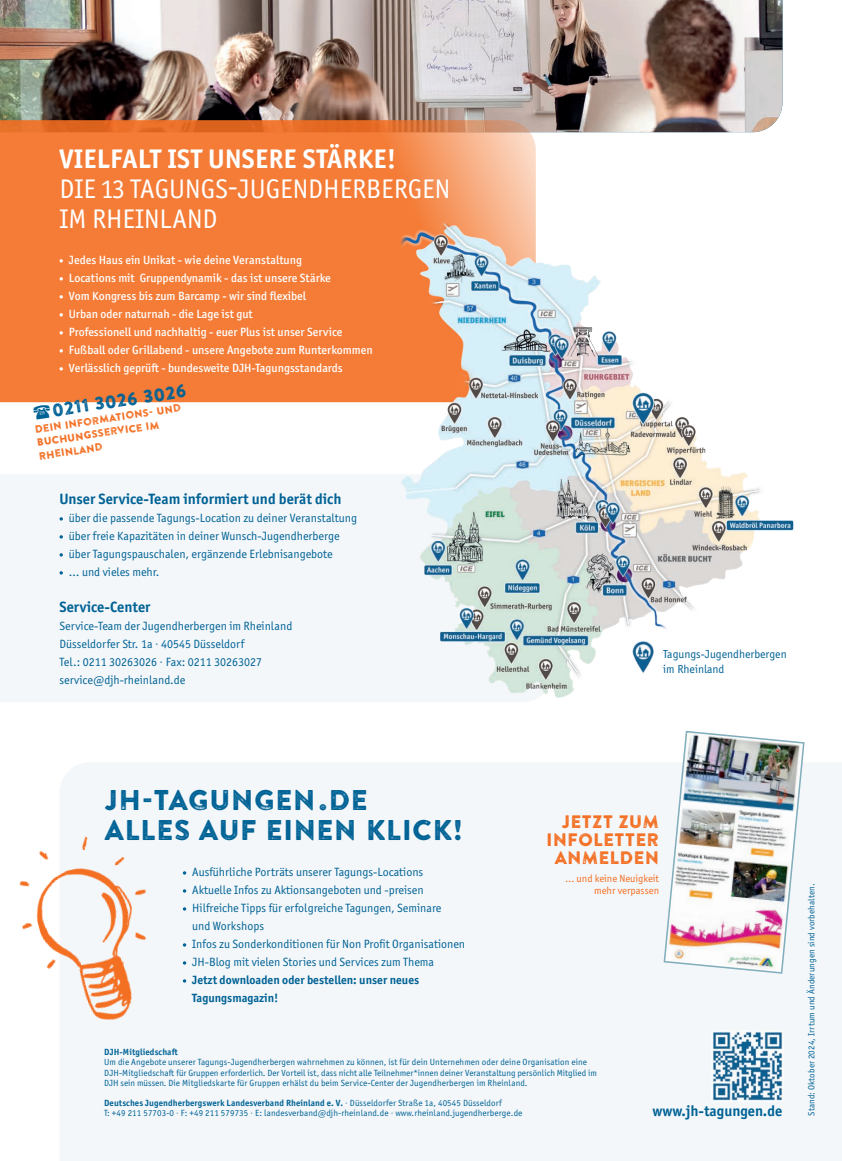
<style>
.page{position:relative;width:842px;height:1161px;background:#fff}
.page>*{position:absolute;margin:0;border:0;box-sizing:border-box;transform-origin:0 0}
.t1{font:28.5px/30px "Brandon Printed Two";color:#006295}
.t2{font:27px/30px "Officina Sans ITC Pro";color:#fff}
.t3{font:700 27px "Officina Sans ITC Pro";letter-spacing:.01em;color:#fff}
.t4{font:18px/18px "Brandon Printed Two";color:#f36e21;text-align:right}
.t5{font:18px "Brandon Printed Two";color:#006295}
.t6{font:700 15px "Officina Sans ITC Pro";color:#006295}
.t7{font:12px/18px "Officina Sans ITC Pro";color:#006295}
.t8{font:500 12px/18px "Officina Sans ITC Pro";color:#fff}
.t9{font:700 12px/18px "Officina Sans ITC Pro";color:#006295}
.t10{font:12px/14.4px "Officina Sans EF";color:#006295}
.t11{font:10.5px/13.4px "Brandon Printed Two";color:#f36e21}
.t12{font:10.5px/12px "Officina Sans ITC Pro";color:#f36e21;text-align:right}
.t13{font:9px/10.5px "Officina Sans ITC Pro";letter-spacing:.01em;color:#006295}
.t14{font:700 9px "Officina Sans ITC Pro";letter-spacing:.01em;color:#006295}
.s1{font-weight:700}
</style>
<div class="page">
<img style="left:0;top:0;width:782px;height:132px">
<div style="left:60px;top:763px;width:782px;height:398px;background:#f3f7fa"></div>
<svg style="left:0;top:120px;width:536px;height:282px;background:#f37f3d"></svg>
<div style="left:0;top:475px;width:388px;height:227px;background:#f3f7fa"></div>
<img style="left:19px;top:823px;width:160px;height:215px">
<img style="left:663px;top:730px;width:142px;height:244px">
<img style="left:712px;top:1030px;width:71px;height:71px">
<img style="left:388px;top:218px;width:406px;height:484px">
<img style="left:627px;top:359px;width:36px;height:74px">
<img style="left:627px;top:607px;width:36px;height:75px">
<h2 class="t3" style="left:60px;top:142px;width:338px">VIELFALT IST UNSERE STÄRKE!</h2>
<h2 class="t2" style="left:60px;top:174px;width:392px">DIE 13 TAGUNGS-JUGENDHERBERGEN<br>IM RHEINLAND</h2>
<p class="t8" style="left:69px;top:251px;width:305px">Jedes Haus ein Unikat - wie deine Veranstaltung<br>Locations mit Gruppendynamik - das ist unsere Stärke<br>Vom Kongress bis zum Barcamp - wir sind flexibel<br>Urban oder naturnah - die Lage ist gut<br>Professionell und nachhaltig - euer Plus ist unser Service Fußball oder Grillabend - unsere Angebote zum Runterkommen Verlässlich geprüft - bundesweite DJH-Tagungsstandards</p>
<h3 class="t5" style="left:51px;top:399px;width:137px;rotate:-8deg">0211 3026 3026</h3>
<p class="t11" style="left:34px;top:423px;width:149px;rotate:-9deg">Dein Informations- und<br>Buchungsservice im<br>Rheinland</p>
<h3 class="t6" style="left:60px;top:490px;width:283px">Unser Service-Team informiert und berät dich</h3>
<h3 class="t7" style="left:69px;top:509px;width:290px">über die passende Tagungs-Location zu deiner Veranstaltung über freie Kapazitäten in deiner Wunsch-Jugendherberge über Tagungspauschalen, ergänzende Erlebnisangebote<br>… und vieles mehr.</h3>
<h3 class="t6" style="left:60px;top:598px;width:93px">Service-Center</h3>
<h3 class="t7" style="left:60px;top:617px;width:234px">Service-Team der Jugendherbergen im Rheinland Düsseldorfer Str. 1a · 40545 Düsseldorf<br>Tel.: 0211 30263026 · Fax: 0211 30263027 service@djh-rheinland.de</h3>
<h3 class="t10" style="left:663px;top:647px;width:125px">Tagungs-Jugendherbergen im Rheinland</h3>
<h1 class="t1" style="left:104px;top:785px;width:361px">JH-TAGUNGEN.DE<br>ALLES AUF EINEN KLICK!</h1>
<p class="t7" style="left:192px;top:863px;width:274px">Ausführliche Porträts unserer Tagungs-Locations Aktuelle Infos zu Aktionsangeboten und -preisen Hilfreiche Tipps für erfolgreiche Tagungen, Seminare<br>und Workshops<br>Infos zu Sonderkonditionen für Non Profit Organisationen JH-Blog mit vielen Stories und Services zum Thema</p>
<h3 class="t9" style="left:192px;top:971px;width:229px">Jetzt downloaden oder bestellen: unser neues<br>Tagungsmagazin!</h3>
<h3 class="t4" style="left:546px;top:812px;width:114px">JETZT ZUM<br>INFOLETTER<br>ANMELDEN</h3>
<p class="t12" style="left:565px;top:872px;width:95px">… und keine Neuigkeit mehr verpassen</p>
<p class="t14" style="left:104px;top:1046px;width:75px">DJH-Mitgliedschaft</p>
<p class="t13" style="left:104px;top:1057px;width:494px">Um die Angebote unserer Tagungs-Jugendherbergen wahrnehmen zu können, ist für dein Unternehmen oder deine Organisation eine<br>DJH-Mitgliedschaft für Gruppen erforderlich. Der Vorteil ist, dass nicht alle Teilnehmer*innen deiner Veranstaltung persönlich Mitglied im<br>DJH sein müssen. Die Mitgliedskarte für Gruppen erhälst du beim Service-Center der Jugendherbergen im Rheinland.</p>
<p class="t13" style="left:104px;top:1097px;width:420px"><span class="s1">Deutsches Jugendherbergswerk Landesverband Rheinland e. V.</span> · Düsseldorfer Straße 1a, 40545 Düsseldorf<br>T: +49 211 57703-0 · F: +49 211 579735 · E: landesverband@djh-rheinland.de · www.rheinland.jugendherberge.de</p>
<h3 class="t6" style="left:653px;top:1102px;width:131px">www.jh-tagungen.de</h3>
<p class="t13" style="left:806px;top:1116px;width:234px;rotate:-90deg">Stand: Oktober 2024, Irrtum und Änderungen sind vorbehalten.</p>
</div>
